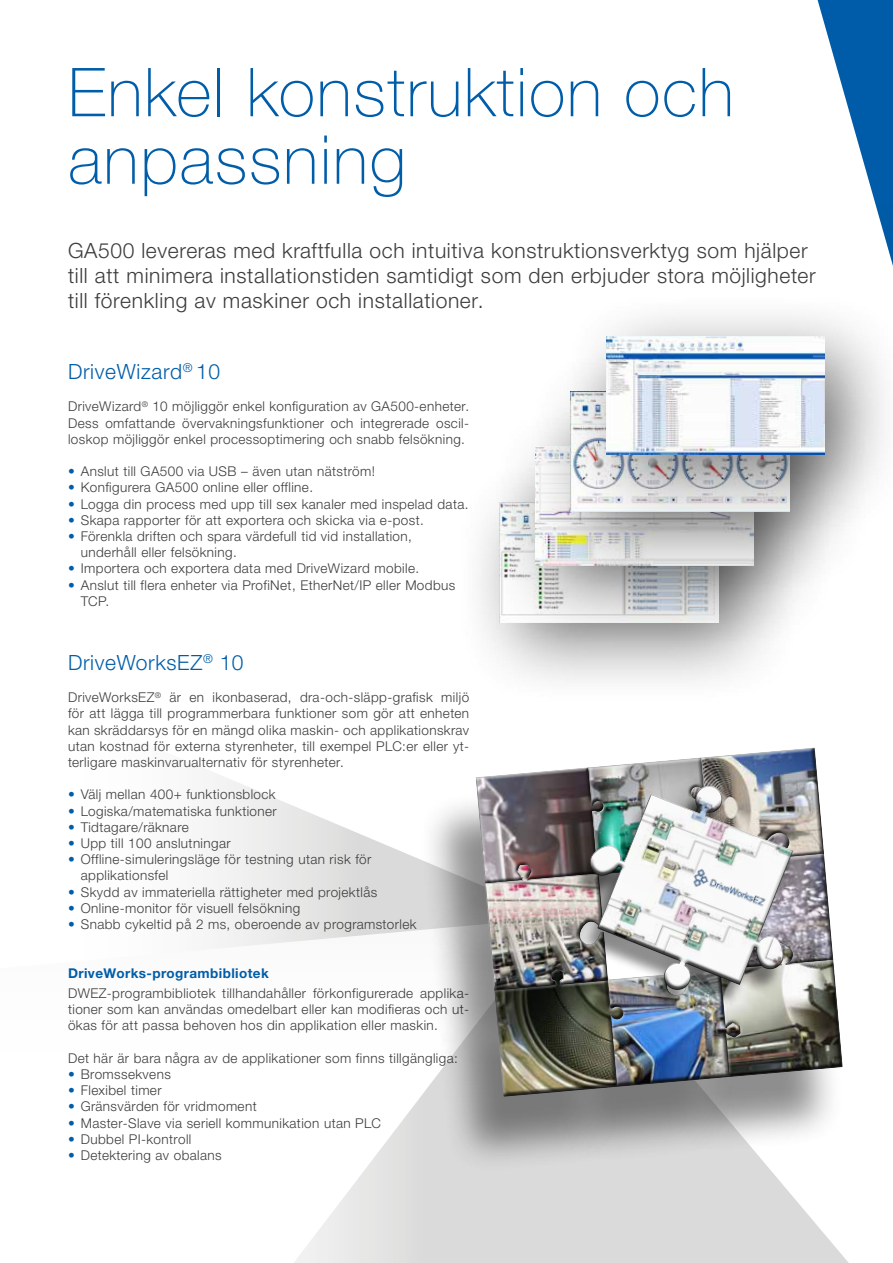
<style>
.page{position:relative;width:893px;height:1263px;background:#fff}
.page>*{position:absolute;margin:0;border:0;box-sizing:border-box;transform-origin:0 0}
.t1{font:100 67.5px/67.5px "Helvetica Neue LTW1 G";letter-spacing:.025em;color:#005da9}
.t2{font:300 21px/25.2px "Helvetica Neue LTW1 G";letter-spacing:.03em;color:#3c3c3b}
.t3{font:300 21px "Helvetica Neue LTW1 G";letter-spacing:.03em;color:#005da9}
.t4{font:300 13.5px/16.2px "Helvetica Neue LTW1 G";letter-spacing:.03em;color:#3c3c3b;text-align:justify}
.t5{font:700 13.5px "Helvetica Neue LTW1 G";letter-spacing:.03em;color:#005da9}
.s1{color:#005da9}
</style>
<div class="page">
<svg style="left:818px;top:0;width:75px;height:266px"></svg>
<svg style="left:213px;top:773px;width:206px;height:144px"></svg>
<svg style="left:558px;top:1154px;width:291px;height:109px"></svg>
<svg style="left:213px;top:917px;width:345px;height:346px"></svg>
<div style="left:454px;top:456px;width:349px;height:251px;background:#000;opacity:.5"></div>
<div style="left:489px;top:401px;width:349px;height:250px;background:#000;opacity:.5"></div>
<div style="left:525px;top:346px;width:349px;height:250px;background:#000;opacity:.5"></div>
<div style="left:560px;top:290px;width:333px;height:250px;background:#000;opacity:.5"></div>
<img style="left:606px;top:336px;width:219px;height:119px">
<div style="left:419px;top:786px;width:186px;height:175px;background:#000;opacity:.45"></div>
<div style="left:663px;top:961px;width:181px;height:193px;background:#000;opacity:.45"></div>
<div style="left:550px;top:988px;width:192px;height:176px;background:#000;opacity:.45"></div>
<div style="left:437px;top:988px;width:187px;height:185px;background:#000;opacity:.45"></div>
<div style="left:428px;top:883px;width:182px;height:185px;background:#000;opacity:.45"></div>
<img style="left:471px;top:690px;width:373px;height:411px">
<img style="left:554px;top:750px;width:290px;height:292px">
<img style="left:688px;top:866px;width:84px;height:49px">
<h1 class="t1" style="left:68px;top:59px;width:667px">Enkel konstruktion och anpassning</h1>
<h2 class="t2" style="left:68px;top:238px;width:749px">GA500 levereras med kraftfulla och intuitiva konstruktionsverktyg som hjälper till att minimera installationstiden samtidigt som den erbjuder stora möjligheter till förenkling av maskiner och installationer.</h2>
<h2 class="t3" style="left:68px;top:359px;width:154px">DriveWizard<sup>®</sup> 10</h2>
<p class="t4" style="left:68px;top:398px;width:403px">DriveWizard<sup>®</sup> 10 möjliggör enkel konfiguration av GA500-enheter.<br>Dess omfattande övervakningsfunktioner och integrerade oscil&shy;loskop möjliggör enkel processoptimering och snabb felsökning.</p>
<p class="t4" style="left:68px;top:463px;width:309px"><span class="s1">•</span> Anslut till GA500 via USB – även utan nätström!</p>
<p class="t4" style="left:68px;top:479px;width:247px"><span class="s1">•</span> Konfigurera GA500 online eller offline.</p>
<p class="t4" style="left:68px;top:496px;width:402px"><span class="s1">•</span> Logga din process med upp till sex kanaler med inspelad data.</p>
<p class="t4" style="left:68px;top:512px;width:357px"><span class="s1">•</span> Skapa rapporter för att exportera och skicka via e-post.</p>
<p class="t4" style="left:81px;top:528px;width:333px;text-indent:-13px"><span class="s1">•</span> Förenkla driften och spara värdefull tid vid installation, underhåll eller felsökning.</p>
<p class="t4" style="left:68px;top:560px;width:353px"><span class="s1">•</span> Importera och exportera data med DriveWizard mobile.</p>
<p class="t4" style="left:81px;top:577px;width:376px;text-indent:-13px"><span class="s1">•</span> Anslut till flera enheter via ProfiNet, EtherNet/IP eller Modbus<br>TCP.</p>
<h2 class="t3" style="left:68px;top:649px;width:177px">DriveWorksEZ<sup>®</sup> 10</h2>
<p class="t4" style="left:68px;top:689px;width:403px">DriveWorksEZ<sup>®</sup> är en ikonbaserad, dra-och-släpp-grafisk miljö för att lägga till programmerbara funktioner som gör att enheten kan skräddarsys för en mängd olika maskin- och applikationskrav utan kostnad för externa styrenheter, till exempel PLC:er eller yt&shy;terligare maskinvarualternativ för styrenheter.</p>
<p class="t4" style="left:68px;top:786px;width:209px"><span class="s1">•</span> Välj mellan 400+ funktionsblock</p>
<p class="t4" style="left:68px;top:802px;width:210px"><span class="s1">•</span> Logiska/matematiska funktioner</p>
<p class="t4" style="left:68px;top:819px;width:122px"><span class="s1">•</span> Tidtagare/räknare</p>
<p class="t4" style="left:68px;top:835px;width:164px"><span class="s1">•</span> Upp till 100 anslutningar</p>
<p class="t4" style="left:81px;top:851px;width:292px;text-indent:-13px"><span class="s1">•</span> Offline-simuleringsläge för testning utan risk för applikationsfel</p>
<p class="t4" style="left:68px;top:883px;width:311px"><span class="s1">•</span> Skydd av immateriella rättigheter med projektlås</p>
<p class="t4" style="left:68px;top:900px;width:234px"><span class="s1">•</span> Online-monitor för visuell felsökning</p>
<p class="t4" style="left:68px;top:916px;width:350px"><span class="s1">•</span> Snabb cykeltid på 2 ms, oberoende av programstorlek</p>
<p class="t5" style="left:68px;top:964px;width:202px">DriveWorks-programbibliotek</p>
<p class="t4" style="left:68px;top:985px;width:403px">DWEZ-programbibliotek tillhandahåller förkonfigurerade applika&shy;tioner som kan användas omedelbart eller kan modifieras och ut&shy;ökas för att passa behoven hos din applikation eller maskin.</p>
<p class="t4" style="left:68px;top:1050px;width:391px">Det här är bara några av de applikationer som finns tillgängliga:</p>
<p class="t4" style="left:68px;top:1066px;width:104px"><span class="s1">•</span> Bromssekvens</p>
<p class="t4" style="left:68px;top:1082px;width:95px"><span class="s1">•</span> Flexibel timer</p>
<p class="t4" style="left:68px;top:1098px;width:190px"><span class="s1">•</span> Gränsvärden för vridmoment</p>
<p class="t4" style="left:68px;top:1115px;width:314px"><span class="s1">•</span> Master-Slave via seriell kommunikation utan PLC</p>
<p class="t4" style="left:68px;top:1131px;width:125px"><span class="s1">•</span> Dubbel PI-kontroll</p>
<p class="t4" style="left:68px;top:1147px;width:155px"><span class="s1">•</span> Detektering av obalans</p>
</div>
